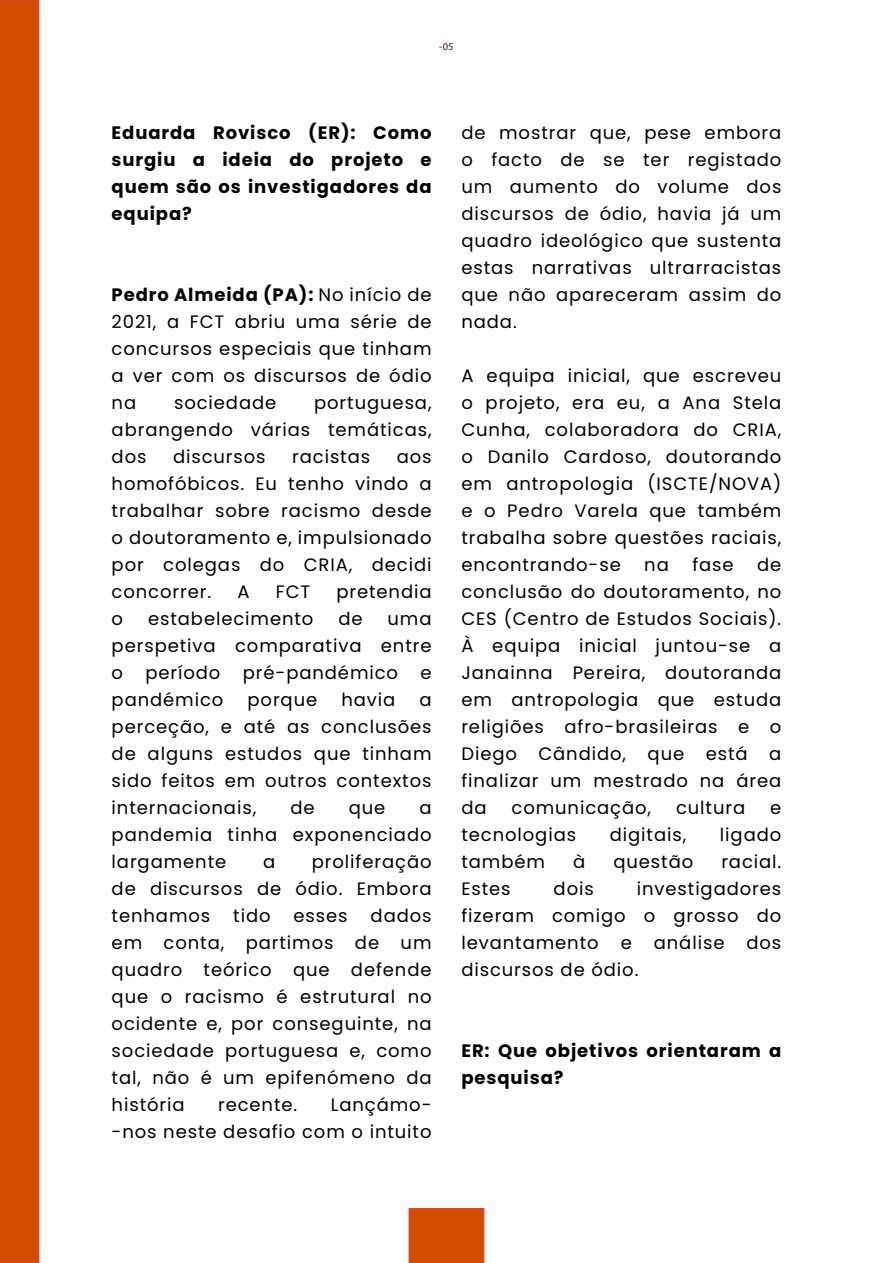
<style>
.page{position:relative;width:893px;height:1263px;background:#fff}
.page>*{position:absolute;margin:0;border:0;box-sizing:border-box;transform-origin:0 0}
.Body_Text{font:18px/27px "Poppins";letter-spacing:.05em;color:#000;text-align:justify}
.Body_Text-2{font:700 18px/27px "Poppins";letter-spacing:.05em;color:#000;text-align:justify}
.t1{font:10.5px "Myriad Pro";color:#5b0925}
.s1{font-weight:700}
</style>
<div class="page">
<div style="left:0;top:0;width:39px;height:1263px;background:#d44c00"></div>
<div style="left:409px;top:1208px;width:75px;height:55px;background:#d44c00"></div>
<p class="t1" style="left:439px;top:40px;width:16px">-05</p>
<p class="Body_Text-2" style="left:112px;top:119px;width:321px">Eduarda Rovisco (ER): Como surgiu a ideia do projeto e quem são os investigadores da equipa?</p>
<p class="Body_Text" style="left:112px;top:281px;width:321px"><span class="s1">Pedro Almeida (PA):</span> No início de 2021, a FCT abriu uma série de concursos especiais que tinham a ver com os discursos de ódio na</p>
<p class="Body_Text" style="left:174px;top:389px;width:104px">sociedade</p>
<p class="Body_Text" style="left:112px;top:389px;width:321px;text-indent:203px">portuguesa, abrangendo várias temáticas, dos</p>
<p class="Body_Text" style="left:173px;top:443px;width:94px">discursos</p>
<p class="Body_Text" style="left:292px;top:443px;width:80px">racistas</p>
<p class="Body_Text" style="left:112px;top:443px;width:321px;text-indent:285px">aos homofóbicos. Eu tenho vindo a trabalhar sobre racismo desde o doutoramento e, impulsionado por colegas do CRIA, decidi concorrer.</p>
<p class="Body_Text" style="left:237px;top:578px;width:14px">A</p>
<p class="Body_Text" style="left:276px;top:578px;width:36px">FCT</p>
<p class="Body_Text" style="left:336px;top:578px;width:97px">pretendia</p>
<p class="Body_Text" style="left:112px;top:605px;width:13px">o</p>
<p class="Body_Text" style="left:148px;top:605px;width:167px">estabelecimento</p>
<p class="Body_Text" style="left:338px;top:605px;width:26px">de</p>
<p class="Body_Text" style="left:112px;top:605px;width:321px;text-indent:276px">uma perspetiva comparativa entre o período pré-pandémico e pandémico</p>
<p class="Body_Text" style="left:247px;top:686px;width:71px">porque</p>
<p class="Body_Text" style="left:341px;top:686px;width:55px">havia</p>
<p class="Body_Text" style="left:112px;top:686px;width:321px;text-indent:308px">a perceção, e até as conclusões de alguns estudos que tinham sido feitos em outros contextos internacionais,</p>
<p class="Body_Text" style="left:290px;top:794px;width:26px">de</p>
<p class="Body_Text" style="left:349px;top:794px;width:38px">que</p>
<p class="Body_Text" style="left:112px;top:794px;width:321px;text-indent:308px">a pandemia tinha exponenciado largamente</p>
<p class="Body_Text" style="left:112px;top:848px;width:321px;text-indent:200px">proliferação de discursos de ódio. Embora tenhamos</p>
<p class="Body_Text" style="left:263px;top:848px;width:14px">a</p>
<p class="Body_Text" style="left:233px;top:902px;width:39px">tido</p>
<p class="Body_Text" style="left:294px;top:902px;width:56px">esses</p>
<p class="Body_Text" style="left:112px;top:902px;width:321px;text-indent:259px">dados em conta, partimos de um quadro teórico que defende que o racismo é estrutural no ocidente e, por conseguinte, na sociedade portuguesa e, como tal, não é um epifenómeno da história</p>
<p class="Body_Text" style="left:112px;top:1091px;width:321px;text-align:right">Lançámo-<br>-nos neste desafio com o intuito</p>
<p class="Body_Text" style="left:218px;top:1091px;width:81px">recente.</p>
<p class="Body_Text" style="left:461px;top:119px;width:321px">de mostrar que, pese embora o facto de se ter registado um aumento do volume dos discursos de ódio, havia já um quadro ideológico que sustenta estas narrativas ultrarracistas que não apareceram assim do nada.</p>
<p class="Body_Text" style="left:461px;top:362px;width:321px">A equipa inicial, que escreveu o projeto, era eu, a Ana Stela Cunha, colaboradora do CRIA, o Danilo Cardoso, doutorando em antropologia (ISCTE/NOVA) e o Pedro Varela que também trabalha sobre questões raciais, encontrando-se</p>
<p class="Body_Text" style="left:644px;top:551px;width:26px">na</p>
<p class="Body_Text" style="left:692px;top:551px;width:43px">fase</p>
<p class="Body_Text" style="left:461px;top:551px;width:321px;text-indent:296px">de conclusão do doutoramento, no CES (Centro de Estudos Sociais).<br>À equipa inicial juntou-se a Janainna Pereira, doutoranda em antropologia que estuda religiões afro-brasileiras e o Diego Cândido, que está a finalizar um mestrado na área da</p>
<p class="Body_Text" style="left:511px;top:794px;width:141px">comunicação,</p>
<p class="Body_Text" style="left:676px;top:794px;width:71px">cultura</p>
<p class="Body_Text" style="left:770px;top:794px;width:13px">e</p>
<p class="Body_Text" style="left:461px;top:821px;width:116px">tecnologias</p>
<p class="Body_Text" style="left:610px;top:821px;width:78px">digitais,</p>
<p class="Body_Text" style="left:720px;top:821px;width:63px">ligado</p>
<p class="Body_Text" style="left:461px;top:848px;width:85px">também</p>
<p class="Body_Text" style="left:573px;top:848px;width:14px">à</p>
<p class="Body_Text" style="left:613px;top:848px;width:81px">questão</p>
<p class="Body_Text" style="left:721px;top:848px;width:62px">racial.</p>
<p class="Body_Text" style="left:461px;top:875px;width:51px">Estes</p>
<p class="Body_Text" style="left:554px;top:875px;width:42px">dois</p>
<p class="Body_Text" style="left:461px;top:875px;width:321px;text-indent:175px">investigadores fizeram comigo o grosso do levantamento e análise dos discursos de ódio.</p>
<p class="Body_Text-2" style="left:461px;top:1037px;width:321px">ER: Que objetivos orientaram a pesquisa?</p>
</div>
